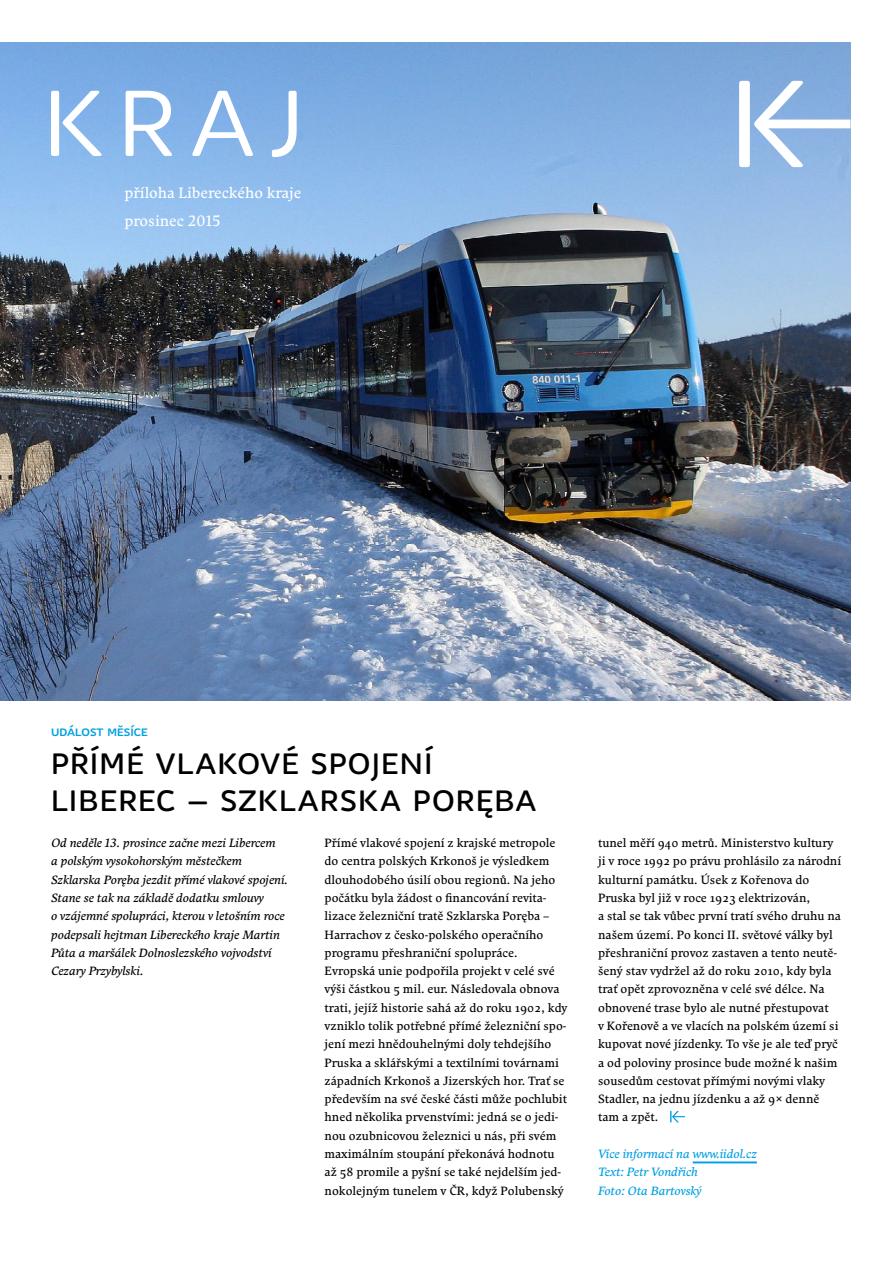
<style>
.page{position:relative;width:893px;height:1263px;background:#fff}
.page>*{position:absolute;margin:0;border:0;box-sizing:border-box;transform-origin:0 0}
.t1{font:500 30px/36.6px "Knedle";letter-spacing:.045em;color:#000}
.t2{font:15px/28.5px "Comenia Serif";color:#fff}
.t3{font:500 13.5px "Knedle";color:#009fe3}
.t4{font:12px/18.3px "Comenia Serif";color:#000}
.t5{font:italic 12px/18.3px "Comenia Serif";color:#000}
.t6{font:italic 12px/18.3px "Comenia Serif";color:#009fe3}
</style>
<div class="page">
<img style="left:0;top:43px;width:850px;height:658px">
<div style="left:739px;top:81px;width:11px;height:86px;background:#fff;border-radius:3px"></div>
<svg style="left:754px;top:81px;width:96px;height:86px"></svg>
<svg style="left:51px;top:91px;width:51px;height:65px"></svg>
<svg style="left:126px;top:91px;width:47px;height:65px"></svg>
<svg style="left:192px;top:91px;width:61px;height:65px"></svg>
<svg style="left:272px;top:91px;width:25px;height:66px"></svg>
<hr style="left:693px;top:1161px;width:64px;height:2px;background:#009fe3">
<svg style="left:670px;top:1111px;width:15px;height:11px"></svg>
<p class="t2" style="left:124px;top:178px;width:178px">příloha Libereckého kraje prosinec 2015</p>
<p class="t3" style="left:51px;top:722px;width:98px">událost měsíce</p>
<h1 class="t1" style="left:51px;top:744px;width:487px">PŘÍMÉ VLAKOVÉ SPOJENÍ<br>LIBEREC – SZKLARSKA PORĘBA</h1>
<p class="t5" style="left:51px;top:833px;width:238px">Od neděle 13. prosince začne mezi Libercem<br>a polským vysokohorským městečkem Szklarska Poręba jezdit přímé vlakové spojení.<br>Stane se tak na základě dodatku smlouvy<br>o vzájemné spolupráci, kterou v letošním roce podepsali hejtman Libereckého kraje Martin Půta a maršálek Dolnoslezského vojvodství Cezary Przybylski.</p>
<p class="t4" style="left:325px;top:833px;width:244px">Přímé vlakové spojení z krajské metropole do centra polských Krkonoš je výsledkem dlouhodobého úsilí obou regionů. Na jeho počátku byla žádost o financování revita&shy;lizace železniční tratě Szklarska Poręba – Harrachov z česko-polského operačního programu přeshraniční spolupráce.<br>Evropská unie podpořila projekt v celé své výši částkou 5 mil. eur. Následovala obnova trati, jejíž historie sahá až do roku 1902, kdy vzniklo tolik potřebné přímé železniční spo&shy;jení mezi hnědouhelnými doly tehdejšího Pruska a sklářskými a textilními továrnami západních Krkonoš a Jizerských hor. Trať se především na své české části může pochlubit hned několika prvenstvími: jedná se o jedi&shy;nou ozubnicovou železnici u nás, při svém maximálním stoupání překonává hodnotu až 58 promile a pyšní se také nejdelším jed&shy;nokolejným tunelem v ČR, když Polubenský</p>
<p class="t4" style="left:598px;top:833px;width:245px">tunel měří 940 metrů. Ministerstvo kultury ji v roce 1992 po právu prohlásilo za národní kulturní památku. Úsek z Kořenova do Pruska byl již v roce 1923 elektrizován,<br>a stal se tak vůbec první tratí svého druhu na našem území. Po konci II. světové války byl přeshraniční provoz zastaven a tento neutě&shy;šený stav vydržel až do roku 2010, kdy byla trať opět zprovozněna v celé své délce. Na obnovené trase bylo ale nutné přestupovat<br>v Kořenově a ve vlacích na polském území si kupovat nové jízdenky. To vše je ale teď pryč a od poloviny prosince bude možné k našim sousedům cestovat přímými novými vlaky Stadler, na jednu jízdenku a až 9× denně tam a zpět.</p>
<p class="t6" style="left:598px;top:1144px;width:160px">Více informací na www.iidol.cz<br>Text: Petr Vondřich<br>Foto: Ota Bartovský</p>
</div>
